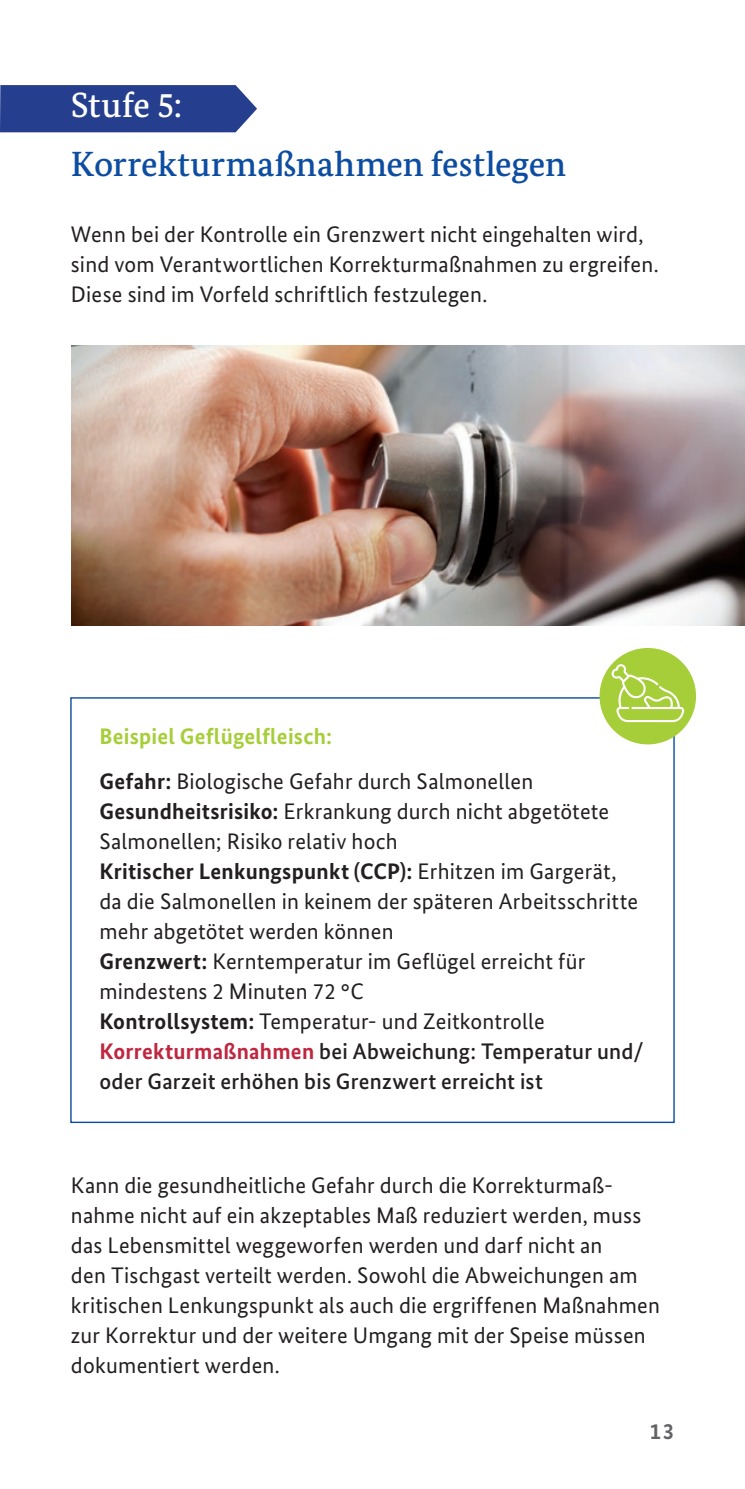
<style>
.page{position:relative;width:745px;height:1489px;background:#fff}
.page>*{position:absolute;margin:0;border:0;box-sizing:border-box;transform-origin:0 0}
.t1{font:500 35px "Bundes Serif";color:#0d4da1}
.t2{font:500 35px "Bundes Serif";color:#fff}
.t3{font:22.5px/30px "Bundes Sans";letter-spacing:.01em;color:#231f20}
.t4{font:700 22.5px "Bundes Sans";color:#636366}
.s1{font-weight:700;color:#a6ce39}
.s2{font-weight:700}
.s3{font-weight:700;color:#bf2640}
.s4{font-weight:500}
</style>
<div class="page">
<div style="left:0;top:85px;width:257px;height:47px;background:#253f8e"></div>
<svg style="left:70px;top:697px;width:605px;height:426px"></svg>
<img style="left:71px;top:346px;width:673px;height:279px">
<div style="left:599px;top:648px;width:96px;height:96px;background:#a6ce39;border-radius:50%"></div>
<svg style="left:610px;top:663px;width:74px;height:59px"></svg>
<h1 class="t2" style="left:71px;top:84px;width:113px">Stufe 5:</h1>
<h1 class="t1" style="left:71px;top:143px;width:496px">Korrekturmaßnahmen festlegen</h1>
<p class="t3" style="left:71px;top:219px;width:589px">Wenn bei der Kontrolle ein Grenzwert nicht eingehalten wird, sind vom Verantwortlichen Korrekturmaßnahmen zu ergreifen.<br>Diese sind im Vorfeld schriftlich festzulegen.</p>
<p class="t3" style="left:99px;top:713px;width:435px;line-height:45px"><span class="s1">Beispiel Geflügelfleisch:<br></span><span class="s2">Gefahr:</span> Biologische Gefahr durch Salmonellen</p>
<p class="t3" style="left:99px;top:795px;width:545px"><span class="s2">Gesundheitsrisiko:</span> Erkrankung durch nicht abgetötete Salmonellen; Risiko relativ hoch<br><span class="s2">Kritischer Lenkungspunkt (CCP):</span> Erhitzen im Gargerät, da die Salmonellen in keinem der späteren Arbeitsschritte mehr abgetötet werden können<br><span class="s2">Grenzwert:</span> Kerntemperatur im Geflügel erreicht für mindestens 2 Minuten 72 °C<br><span class="s2">Kontrollsystem:</span> Temperatur- und Zeitkontrolle <span class="s3">Korrekturmaßnahmen</span> <span class="s4">bei Abweichung: Temperatur und/ oder Garzeit erhöhen bis Grenzwert erreicht ist</span></p>
<p class="t3" style="left:71px;top:1169px;width:590px">Kann die gesundheitliche Gefahr durch die Korrekturmaß&shy;nahme nicht auf ein akzeptables Maß reduziert werden, muss das Lebensmittel weggeworfen werden und darf nicht an<br>den Tischgast verteilt werden. Sowohl die Abweichungen am kritischen Lenkungspunkt als auch die ergriffenen Maßnahmen zur Korrektur und der weitere Umgang mit der Speise müssen dokumentiert werden.</p>
<p class="t4" style="left:649px;top:1417px;width:26px">13</p>
</div>
